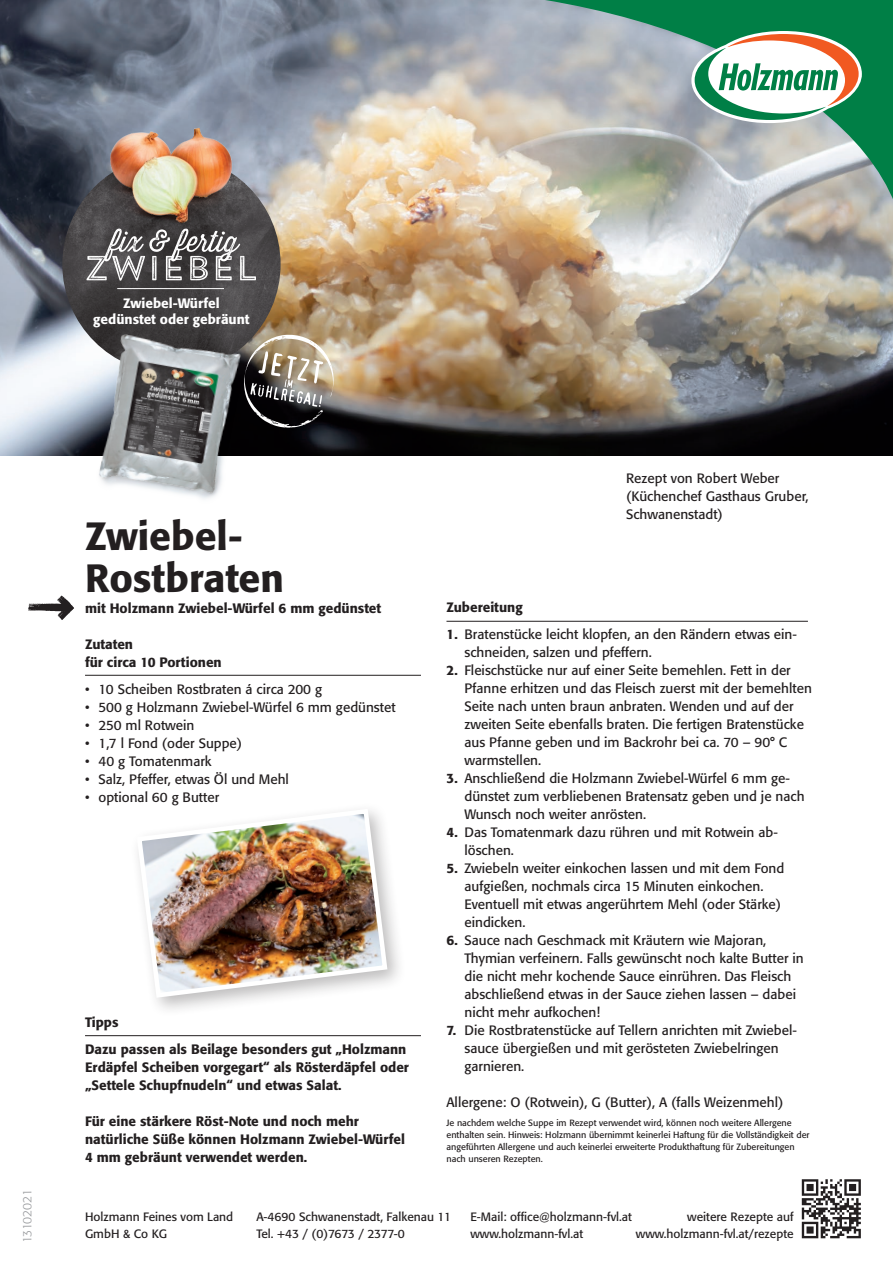
<style>
.page{position:relative;width:893px;height:1263px;background:#fff}
.page>*{position:absolute;margin:0;border:0;box-sizing:border-box;transform-origin:0 0}
.t1{font:500 39px/42px "Formata";color:#231f20}
.t2{font:13.5px/18px "Formata";color:#231f20}
.t3{font:500 13.5px/18px "Formata";color:#231f20}
.t4{font:500 13.5px/16.5px "Formata";color:#fff;text-align:center}
.t5{font:12px/16.5px "Formata";color:#231f20}
.t6{font:300 12px "Formata";letter-spacing:-.02em;color:#939598}
.t7{font:9px/12px "Formata";color:#231f20}
.s1{font-weight:500}
</style>
<div class="page">
<img style="left:0;top:0;width:893px;height:455px">
<svg style="left:28px;top:595px;width:46px;height:25px"></svg>
<hr style="left:85px;top:675px;width:336px;height:1px;background:#231f20">
<hr style="left:85px;top:1035px;width:336px;height:1px;background:#231f20">
<hr style="left:446px;top:621px;width:362px;height:1px;background:#231f20">
<svg style="left:389px;top:0;width:504px;height:259px;background:#a7b2a5"></svg>
<svg style="left:691px;top:31px;width:171px;height:92px"></svg>
<div style="left:130px;top:802px;width:277px;height:215px;background:#231f20;opacity:.3"></div>
<img style="left:134px;top:806px;width:256px;height:194px">
<img style="left:62px;top:155px;width:219px;height:218px;border-radius:109px">
<svg style="left:263px;top:333px;width:72px;height:95px;background:#887f72"></svg>
<img style="left:97px;top:122px;width:145px;height:106px">
<hr style="left:117px;top:288px;width:107px;height:1px;background:#fff">
<svg style="left:87px;top:229px;width:169px;height:52px;background:#747273"></svg>
<img style="left:75px;top:310px;width:188px;height:189px">
<svg style="left:801px;top:1179px;width:60px;height:60px"></svg>
<svg style="left:802px;top:1179px;width:59px;height:59px"></svg>
<p class="t4" style="left:93px;top:295px;width:158px">Zwiebel-Würfel gedünstet oder gebräunt</p>
<p class="t6" style="left:20px;top:1243px;width:56px;rotate:-90deg">13102021</p>
<h1 class="t1" style="left:85px;top:515px;width:201px">Zwiebel-<br>Rostbraten</h1>
<p class="t3" style="left:85px;top:599px;width:298px">mit Holzmann Zwiebel-Würfel 6 mm gedünstet</p>
<p class="t3" style="left:85px;top:635px;width:138px">Zutaten<br>für circa 10 Portionen</p>
<p class="t2" style="left:85px;top:680px;width:239px">• 10 Scheiben Rostbraten á circa 200 g</p>
<p class="t2" style="left:85px;top:698px;width:312px">• 500 g Holzmann Zwiebel-Würfel 6 mm gedünstet</p>
<p class="t2" style="left:85px;top:716px;width:111px">• 250 ml Rotwein</p>
<p class="t2" style="left:85px;top:734px;width:159px">• 1,7 l Fond (oder Suppe)</p>
<p class="t2" style="left:85px;top:752px;width:128px">• 40 g Tomatenmark</p>
<p class="t2" style="left:85px;top:770px;width:205px">• Salz, Pfeffer, etwas Öl und Mehl</p>
<p class="t2" style="left:85px;top:788px;width:136px">• optional 60 g Butter</p>
<p class="t3" style="left:85px;top:1008px;width:323px;line-height:27px">Tipps<br>Dazu passen als Beilage besonders gut „Holzmann</p>
<p class="t3" style="left:85px;top:1058px;width:325px">Erdäpfel Scheiben vorgegart“ als Rösterdäpfel oder „Settele Schupfnudeln“ und etwas Salat.</p>
<p class="t3" style="left:85px;top:1112px;width:322px">Für eine stärkere Röst-Note und noch mehr natürliche Süße können Holzmann Zwiebel-Würfel<br>4 mm gebräunt verwendet werden.</p>
<p class="t2" style="left:626px;top:469px;width:184px">Rezept von Robert Weber (Küchenchef Gasthaus Gruber,<br>Schwanenstadt)</p>
<p class="t3" style="left:446px;top:599px;width:78px">Zubereitung</p>
<p class="t2" style="left:464px;top:626px;width:334px;text-indent:-18px"><span class="s1">1.</span> Bratenstücke leicht klopfen, an den Rändern etwas ein&shy;schneiden, salzen und pfeffern.</p>
<p class="t2" style="left:464px;top:662px;width:349px;text-indent:-18px"><span class="s1">2.</span> Fleischstücke nur auf einer Seite bemehlen. Fett in der Pfanne erhitzen und das Fleisch zuerst mit der bemehlten Seite nach unten braun anbraten. Wenden und auf der zweiten Seite ebenfalls braten. Die fertigen Bratenstücke aus Pfanne geben und im Backrohr bei ca. 70 – 90° C warmstellen.</p>
<p class="t2" style="left:464px;top:770px;width:342px;text-indent:-18px"><span class="s1">3.</span> Anschließend die Holzmann Zwiebel-Würfel 6 mm ge&shy;dünstet zum verbliebenen Bratensatz geben und je nach<br>Wunsch noch weiter anrösten.</p>
<p class="t2" style="left:464px;top:824px;width:315px;text-indent:-18px"><span class="s1">4.</span> Das Tomatenmark dazu rühren und mit Rotwein ab&shy;löschen.</p>
<p class="t2" style="left:464px;top:860px;width:321px;text-indent:-18px"><span class="s1">5.</span> Zwiebeln weiter einkochen lassen und mit dem Fond aufgießen, nochmals circa 15 Minuten einkochen.<br>Eventuell mit etwas angerührtem Mehl (oder Stärke) eindicken.</p>
<p class="t2" style="left:464px;top:932px;width:341px;text-indent:-18px"><span class="s1">6.</span> Sauce nach Geschmack mit Kräutern wie Majoran, Thymian verfeinern. Falls gewünscht noch kalte Butter in die nicht mehr kochende Sauce einrühren. Das Fleisch abschließend etwas in der Sauce ziehen lassen – dabei nicht mehr aufkochen!</p>
<p class="t2" style="left:464px;top:1021px;width:334px;text-indent:-18px"><span class="s1">7.</span> Die Rostbratenstücke auf Tellern anrichten mit Zwiebel&shy;sauce übergießen und mit gerösteten Zwiebelringen garnieren.</p>
<p class="t2" style="left:446px;top:1093px;width:339px">Allergene: O (Rotwein), G (Butter), A (falls Weizenmehl)</p>
<p class="t7" style="left:446px;top:1116px;width:365px">Je nachdem welche Suppe im Rezept verwendet wird, können noch weitere Allergene enthalten sein. Hinweis: Holzmann übernimmt keinerlei Haftung für die Vollständigkeit der angeführten Allergene und auch keinerlei erweiterte Produkthaftung für Zubereitungen nach unseren Rezepten.</p>
<p class="t5" style="left:85px;top:1209px;width:150px">Holzmann Feines vom Land<br>GmbH &amp; Co KG</p>
<p class="t5" style="left:256px;top:1209px;width:196px">A-4690 Schwanenstadt, Falkenau 11<br>Tel. +43 / (0)7673 / 2377-0</p>
<p class="t5" style="left:470px;top:1209px;width:163px">E-Mail: office@holzmann-fvl.at www.holzmann-fvl.at</p>
<p class="t5" style="left:636px;top:1209px;width:159px;text-align:right">weitere Rezepte auf www.holzmann-fvl.at/rezepte</p>
</div>
